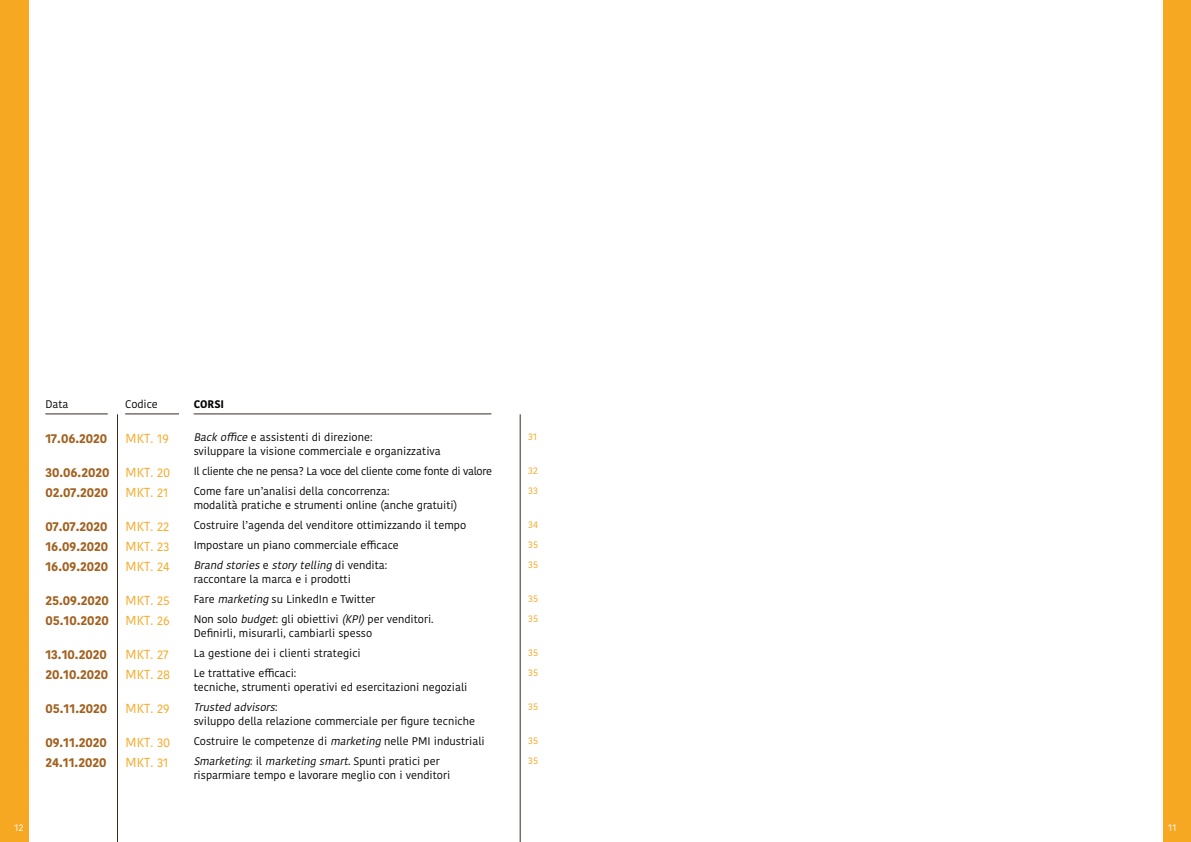
<style>
.page{position:relative;width:1191px;height:842px;background:#fff}
.page>*{position:absolute;margin:0;border:0;box-sizing:border-box;transform-origin:0 0}
.t1{font:700 13px/20px "Kohinoor Devanagari";color:#a2611f}
.t2{font:13px/20px "Kohinoor Devanagari";color:#f7a823}
.t3{font:11px/20px "Kohinoor Devanagari";color:#000}
.t4{font:11px/20px "Kohinoor Devanagari";letter-spacing:-.03em;color:#000}
.t5{font:700 11px "Kohinoor Devanagari";color:#000}
.t6{font:10px/20px "Kohinoor Devanagari";color:#f7a823}
.t7{font:10px "Kohinoor Devanagari";color:#fff}
.s1{font-style:italic}
</style>
<div class="page">
<div style="left:1163px;top:0;width:28px;height:842px;background:#f7a823"></div>
<hr style="left:117px;top:414px;width:1px;height:428px;background:#372b21">
<hr style="left:520px;top:414px;width:1px;height:428px;background:#372b21">
<hr style="left:45px;top:414px;width:63px;height:1px;background:#372b21">
<hr style="left:125px;top:414px;width:54px;height:1px;background:#372b21">
<hr style="left:194px;top:414px;width:297px;height:1px;background:#372b21">
<div style="left:0;top:0;width:28px;height:842px;background:#f7a823"></div>
<p class="t7" style="left:15px;top:821px;width:10px">12</p>
<p class="t3" style="left:45px;top:394px;width:25px">Data</p>
<p class="t3" style="left:125px;top:394px;width:34px">Codice</p>
<p class="t5" style="left:194px;top:394px;width:32px">CORSI</p>
<p class="t1" style="left:45px;top:428px;width:63px">17.06.2020</p>
<p class="t1" style="left:45px;top:462px;width:66px">30.06.2020<br>02.07.2020</p>
<p class="t1" style="left:45px;top:516px;width:64px;text-align:justify">07.07.2020<br>16.09.2020<br>16.09.2020</p>
<p class="t1" style="left:45px;top:590px;width:65px">25.09.2020<br>05.10.2020</p>
<p class="t1" style="left:45px;top:644px;width:64px">13.10.2020<br>20.10.2020</p>
<p class="t1" style="left:45px;top:698px;width:63px">05.11.2020</p>
<p class="t1" style="left:45px;top:732px;width:63px">09.11.2020<br>24.11.2020</p>
<p class="t2" style="left:126px;top:429px;width:45px">MKT. 19</p>
<p class="t2" style="left:126px;top:463px;width:46px">MKT. 20<br>MKT. 21</p>
<p class="t2" style="left:126px;top:517px;width:46px;text-align:justify">MKT. 22<br>MKT. 23<br>MKT. 24</p>
<p class="t2" style="left:126px;top:591px;width:46px">MKT. 25<br>MKT. 26</p>
<p class="t2" style="left:126px;top:645px;width:46px">MKT. 27<br>MKT. 28</p>
<p class="t2" style="left:126px;top:698px;width:46px">MKT. 29</p>
<p class="t2" style="left:126px;top:732px;width:46px">MKT. 30<br>MKT. 31</p>
<p class="t3" style="left:194px;top:430px;width:249px;line-height:14px"><span class="s1">Backoffice</span>e assistenti di direzione:<br>sviluppare la visione commerciale e organizzativa</p>
<p class="t4" style="left:194px;top:461px;width:300px">Il cliente che ne pensa? La voce del cliente come fonte di valore<br>Come fare un’analisi della concorrenza:</p>
<p class="t3" style="left:194px;top:495px;width:274px">modalità pratiche e strumenti online (anche gratuiti)<br>Costruire l’agenda del venditore ottimizzando il tempo Impostare un piano commerciale efficace<br><span class="s1">Brand stories</span>e <span class="s1">storytelling</span> d i v e n d i t a :</p>
<p class="t3" style="left:194px;top:569px;width:241px">raccontare la marca e i prodotti<br>Fare <span class="s1">marketing</span> su LinkedIn e Twitter<br>Non solo <span class="s1">budget</span>: gli obiettivi <span class="s1">(KPI)</span> per venditori.</p>
<p class="t3" style="left:194px;top:623px;width:180px">Definirli, misurarli, cambiarli spesso<br>La gestione dei i clienti strategici<br>Le trattative efficaci:</p>
<p class="t3" style="left:194px;top:677px;width:275px">tecniche, strumenti operativi ed esercitazioni negoziali<br><span class="s1">Trusted advisors</span>:</p>
<p class="t3" style="left:194px;top:711px;width:292px">sviluppo della relazione commerciale per figure tecniche<br>Costruire le competenze di <span class="s1">marketing</span> nelle PMI industriali<br><span class="s1">Smarketing</span>: i l <span class="s1">marketing smart</span>. S p u n t i p rat i c i p e r</p>
<p class="t3" style="left:194px;top:765px;width:258px">risparmiare tempo e lavorare meglio con i venditori</p>
<p class="t6" style="left:528px;top:426px;width:10px">31</p>
<p class="t6" style="left:528px;top:460px;width:11px">32<br>33</p>
<p class="t6" style="left:528px;top:514px;width:11px;text-align:justify">34<br>35<br>35</p>
<p class="t6" style="left:528px;top:588px;width:11px">35<br>35</p>
<p class="t6" style="left:528px;top:642px;width:11px">35<br>35</p>
<p class="t6" style="left:528px;top:696px;width:11px">35</p>
<p class="t6" style="left:528px;top:730px;width:11px">35<br>35</p>
<p class="t7" style="left:1168px;top:821px;width:10px">11</p>
</div>
